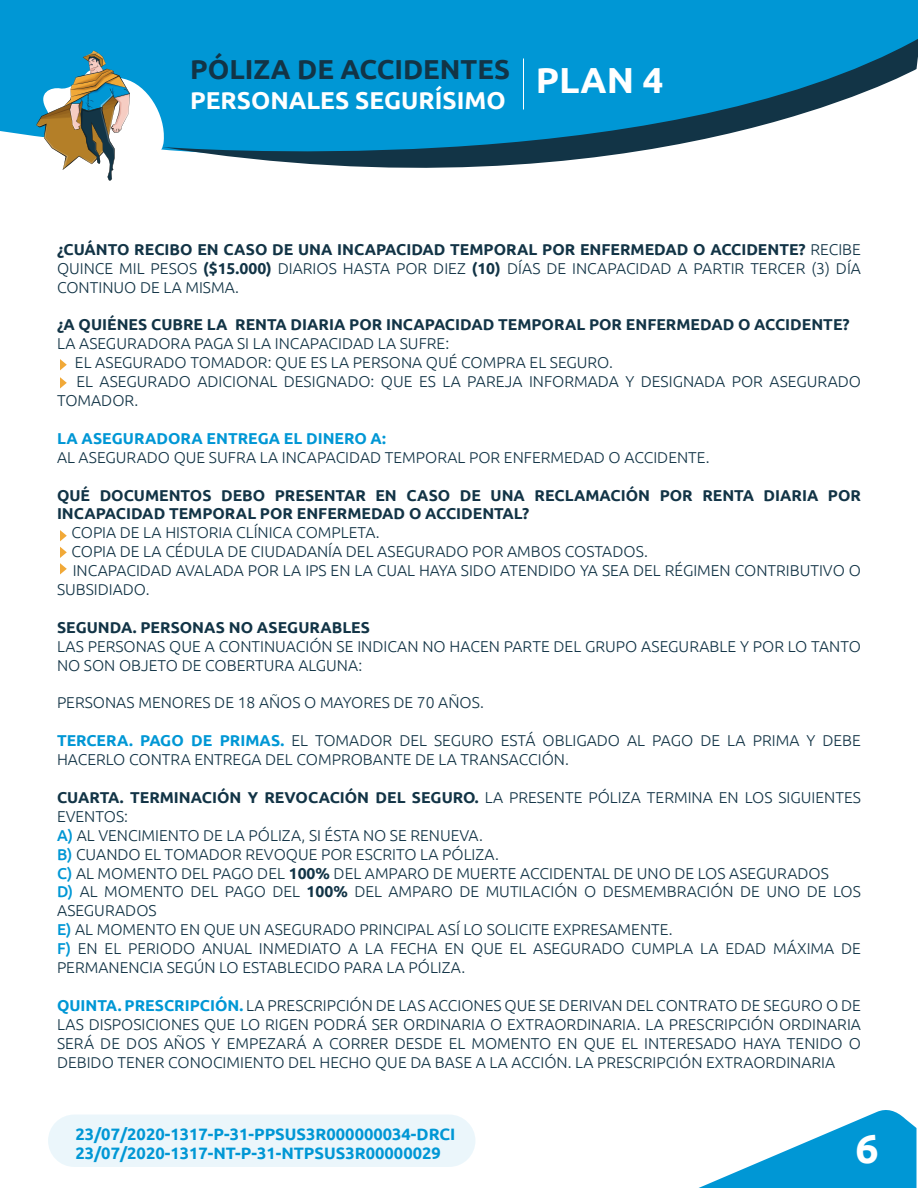
<style>
.page{position:relative;width:918px;height:1188px;background:#fff}
.page>*{position:absolute;margin:0;border:0;box-sizing:border-box;transform-origin:0 0}
.t1{font:700 40.95px "Ubuntu";color:#fff}
.t2{font:700 27.45px "Ubuntu";color:#123446}
.t3{font:700 24.45px "Ubuntu";color:#fff}
.t4{font:700 16.5px/19.8px "Ubuntu";color:#0097d5}
.t5{font:300 15.75px/18.9px "Ubuntu";color:#123446}
.t6{font:700 15.75px/18.9px "Ubuntu";color:#123446}
.t7{font:700 15.75px "Ubuntu";color:#0097d5}
.s1{font-weight:700}
.s2{font-weight:700;color:#0097d5}
.s3{font-weight:500;color:#0097d5}
</style>
<div class="page">
<svg style="left:698px;top:1110px;width:218px;height:78px"></svg>
<svg style="left:60px;top:359px;width:7px;height:11px"></svg>
<svg style="left:60px;top:377px;width:7px;height:12px"></svg>
<svg style="left:60px;top:530px;width:7px;height:11px"></svg>
<svg style="left:60px;top:547px;width:7px;height:28px"></svg>
<div style="left:0;top:0;width:918px;height:137px;background:#0097d5"></div>
<svg style="left:36px;top:50px;width:126px;height:131px"></svg>
<svg style="left:162px;top:38px;width:756px;height:130px;fill:#0097d5"></svg>
<div style="left:48px;top:1114px;width:428px;height:53px;background:#ebf6fb;border-radius:26px"></div>
<h2 class="t2" style="left:190px;top:53px;width:321px">PÓLIZA DE ACCIDENTES</h2>
<h3 class="t3" style="left:190px;top:85px;width:475px">PERSONALES SEGURÍSIMO <sup>PLAN</sup> <sup>4</sup></h3>
<p class="t5" style="left:57px;top:239px;width:806px;text-align:justify"><span class="s1">¿CUÁNTO RECIBO EN CASO DE UNA INCAPACIDAD TEMPORAL POR ENFERMEDAD O ACCIDENTE?</span> RECIBE QUINCE MIL PESOS <span class="s1">($15.000)</span> DIARIOS HASTA POR DIEZ <span class="s1">(10)</span> DÍAS DE INCAPACIDAD A PARTIR TERCER (3) DÍA CONTINUO DE LA MISMA.</p>
<p class="t6" style="left:57px;top:315px;width:794px">¿A QUIÉNES CUBRE LA RENTA DIARIA POR INCAPACIDAD TEMPORAL POR ENFERMEDAD O ACCIDENTE?</p>
<p class="t5" style="left:57px;top:334px;width:394px">LA ASEGURADORA PAGA SI LA INCAPACIDAD LA SUFRE:</p>
<p class="t5" style="left:75px;top:353px;width:540px">EL ASEGURADO TOMADOR: QUE ES LA PERSONA QUÉ COMPRA EL SEGURO.</p>
<p class="t5" style="left:76px;top:372px;width:786px">EL ASEGURADO ADICIONAL DESIGNADO: QUE ES LA PAREJA INFORMADA Y DESIGNADA POR ASEGURADO</p>
<p class="t5" style="left:57px;top:391px;width:83px">TOMADOR.</p>
<p class="t7" style="left:57px;top:429px;width:331px">LA ASEGURADORA ENTREGA EL DINERO A:</p>
<p class="t5" style="left:57px;top:447px;width:654px">AL ASEGURADO QUE SUFRA LA INCAPACIDAD TEMPORAL POR ENFERMEDAD O ACCIDENTE.</p>
<p class="t6" style="left:57px;top:485px;width:805px">QUÉ DOCUMENTOS DEBO PRESENTAR EN CASO DE UNA RECLAMACIÓN POR RENTA DIARIA POR<br>INCAPACIDAD TEMPORAL POR ENFERMEDAD O ACCIDENTAL?</p>
<p class="t5" style="left:71px;top:523px;width:310px">COPIA DE LA HISTORIA CLÍNICA COMPLETA.</p>
<p class="t5" style="left:71px;top:542px;width:578px">COPIA DE LA CÉDULA DE CIUDADANÍA DEL ASEGURADO POR AMBOS COSTADOS.</p>
<p class="t5" style="left:73px;top:561px;width:790px">INCAPACIDAD AVALADA POR LA IPS EN LA CUAL HAYA SIDO ATENDIDO YA SEA DEL RÉGIMEN CONTRIBUTIVO O</p>
<p class="t5" style="left:57px;top:580px;width:94px">SUBSIDIADO.</p>
<p class="t6" style="left:57px;top:618px;width:315px">SEGUNDA. PERSONAS NO ASEGURABLES</p>
<p class="t5" style="left:57px;top:636px;width:805px">LAS PERSONAS QUE A CONTINUACIÓN SE INDICAN NO HACEN PARTE DEL GRUPO ASEGURABLE Y POR LO TANTO<br>NO SON OBJETO DE COBERTURA ALGUNA:</p>
<p class="t5" style="left:57px;top:693px;width:429px">PERSONAS MENORES DE 18 AÑOS O MAYORES DE 70 AÑOS.</p>
<p class="t5" style="left:57px;top:731px;width:805px"><span class="s2">TERCERA. PAGO DE PRIMAS.</span> EL TOMADOR DEL SEGURO ESTÁ OBLIGADO AL PAGO DE LA PRIMA Y DEBE<br>HACERLO CONTRA ENTREGA DEL COMPROBANTE DE LA TRANSACCIÓN.</p>
<p class="t5" style="left:57px;top:787px;width:806px"><span class="s1">CUARTA. TERMINACIÓN Y REVOCACIÓN DEL SEGURO.</span> LA PRESENTE PÓLIZA TERMINA EN LOS SIGUIENTES EVENTOS:<br><span class="s3">A)</span> AL VENCIMIENTO DE LA PÓLIZA, SI ÉSTA NO SE RENUEVA.<br><span class="s3">B)</span> CUANDO EL TOMADOR REVOQUE POR ESCRITO LA PÓLIZA.<br><span class="s3">C)</span> AL MOMENTO DEL PAGO DEL <span class="s1">100%</span> DEL AMPARO DE MUERTE ACCIDENTAL DE UNO DE LOS ASEGURADOS<br><span class="s3">D)</span> AL MOMENTO DEL PAGO DEL <span class="s1">100%</span> DEL AMPARO DE MUTILACIÓN O DESMEMBRACIÓN DE UNO DE LOS ASEGURADOS<br><span class="s3">E)</span> AL MOMENTO EN QUE UN ASEGURADO PRINCIPAL ASÍ LO SOLICITE EXPRESAMENTE.<br><span class="s3">F)</span> EN EL PERIODO ANUAL INMEDIATO A LA FECHA EN QUE EL ASEGURADO CUMPLA LA EDAD MÁXIMA DE PERMANENCIA SEGÚN LO ESTABLECIDO PARA LA PÓLIZA.</p>
<p class="t5" style="left:57px;top:995px;width:806px;text-align:justify"><span class="s2">QUINTA. PRESCRIPCIÓN.</span> LA PRESCRIPCIÓN DE LAS ACCIONES QUE SE DERIVAN DEL CONTRATO DE SEGURO O DE LAS DISPOSICIONES QUE LO RIGEN PODRÁ SER ORDINARIA O EXTRAORDINARIA. LA PRESCRIPCIÓN ORDINARIA SERÁ DE DOS AÑOS Y EMPEZARÁ A CORRER DESDE EL MOMENTO EN QUE EL INTERESADO HAYA TENIDO O DEBIDO TENER CONOCIMIENTO DEL HECHO QUE DA BASE A LA ACCIÓN. LA PRESCRIPCIÓN EXTRAORDINARIA</p>
<p class="t4" style="left:75px;top:1123px;width:381px">23/07/2020-1317-P-31-PPSUS3R000000034-DRCI<br>23/07/2020-1317-NT-P-31-NTPSUS3R00000029</p>
<h1 class="t1" style="left:855px;top:1124px;width:25px">6</h1>
</div>
